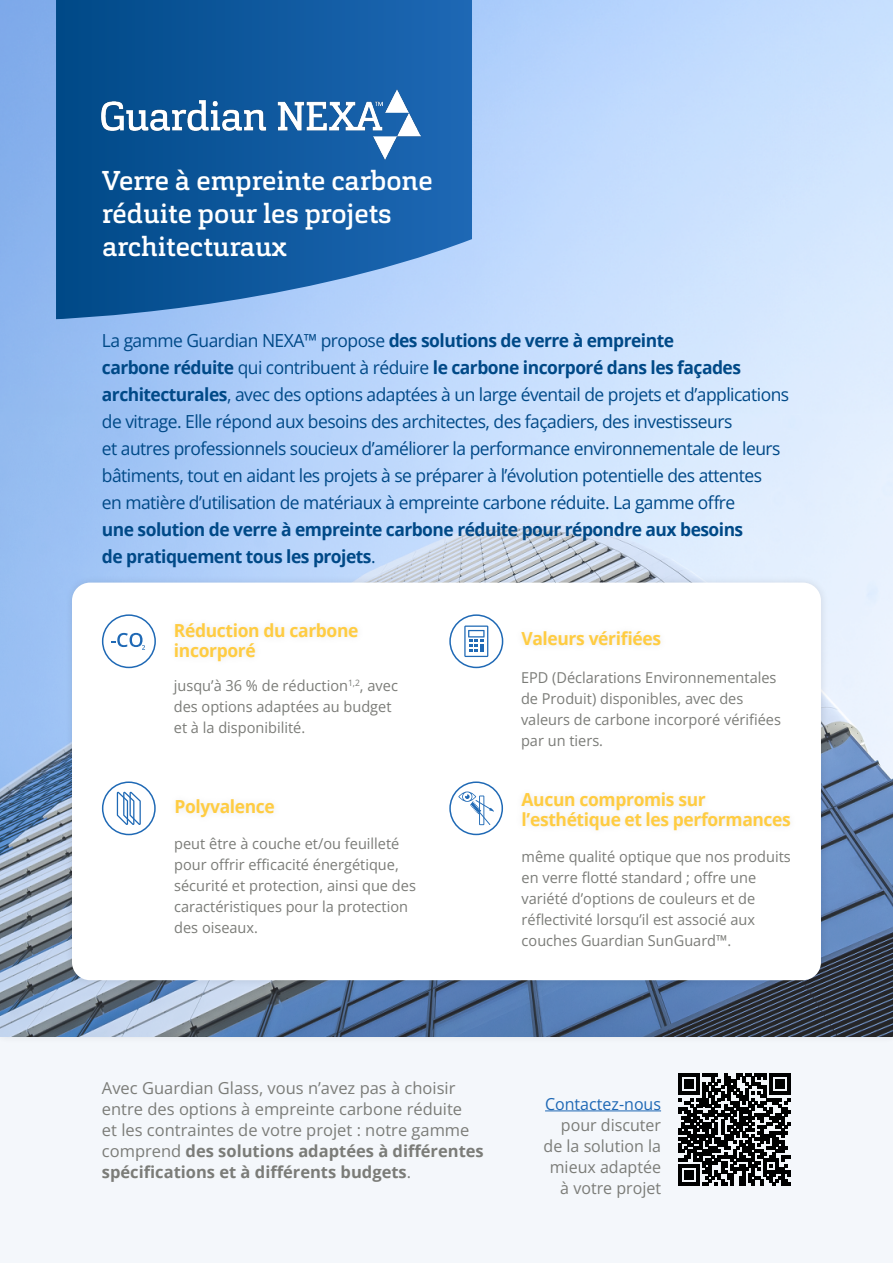
<style>
.page{position:relative;width:893px;height:1263px;background:#fff}
.page>*{position:absolute;margin:0;border:0;box-sizing:border-box;transform-origin:0 0}
.t1{font:500 27px/33px "Cargan";color:#fff}
.t2{font:18px/27px "Open Sans";letter-spacing:-.03em;color:#004987}
.t3{font:700 18px/19.5px "Open Sans";letter-spacing:-.02em;color:#ffcc42}
.t4{font:700 18px/27px "Open Sans";letter-spacing:-.03em;color:#004987}
.t5{font:16.5px/21px "Open Sans";color:#7b7c78}
.t6{font:16.5px "Open Sans";color:#1e68b5}
.t7{font:15px/21px "Open Sans";color:#7b7c78}
.s1{font-weight:700}
.s2{font-weight:400}
</style>
<div class="page">
<div style="left:0;top:1045px;width:893px;height:218px;background:#f4f7fb"></div>
<img style="left:0;top:0;width:893px;height:1036px">
<svg style="left:56px;top:0;width:416px;height:319px;background:#2064a7"></svg>
<svg style="left:679px;top:1074px;width:111px;height:112px"></svg>
<hr style="left:545px;top:1111px;width:116px;height:1px;background:#1e68b5">
<img style="left:100px;top:90px;width:321px;height:70px">
<div style="left:64px;top:574px;width:765px;height:414px;background:#000;opacity:.1"></div>
<div style="left:72px;top:583px;width:749px;height:397px;background:#fff;border-radius:18px"></div>
<svg style="left:449px;top:781px;width:54px;height:54px"></svg>
<svg style="left:102px;top:781px;width:54px;height:54px"></svg>
<svg style="left:449px;top:614px;width:54px;height:54px"></svg>
<svg style="left:102px;top:614px;width:54px;height:54px"></svg>
<h1 class="t1" style="left:102px;top:165px;width:332px">Verre à empreinte carbone réduite pour les projets architecturaux</h1>
<p class="t2" style="left:102px;top:326px;width:689px">La gamme Guardian NEXA™ propose <span class="s1">des solutions de verre à empreinte<br>carbone réduite</span> qui contribuent à réduire <span class="s1">le carbone incorporé dans les façades architecturales</span>, avec des options adaptées à un large éventail de projets et d’applications de vitrage. Elle répond aux besoins des architectes, des façadiers, des investisseurs<br>et autres professionnels soucieux d’améliorer la performance environnementale de leurs bâtiments, tout en aidant les projets à se préparer à l’évolution potentielle des attentes<br>en matière d’utilisation de matériaux à empreinte carbone réduite. La gamme offre</p>
<p class="t4" style="left:102px;top:515px;width:643px">une solution de verre à empreinte carbone réduite pour répondre aux besoins de pratiquement tous les projets<span class="s2">.</span></p>
<p class="t3" style="left:174px;top:620px;width:186px">Réduction du carbone incorporé</p>
<p class="t7" style="left:174px;top:675px;width:226px">jusqu’à 36 % de réduction<sup>1,2</sup>, avec des options adaptées au budget et à la disponibilité.</p>
<p class="t3" style="left:174px;top:796px;width:102px">Polyvalence</p>
<p class="t7" style="left:174px;top:833px;width:243px">peut être à couche et/ou feuilleté pour offrir efficacité énergétique, sécurité et protection, ainsi que des caractéristiques pour la protection des oiseaux.</p>
<p class="t3" style="left:521px;top:628px;width:141px">Valeurs vérifiées</p>
<p class="t7" style="left:521px;top:666px;width:261px">EPD (Déclarations Environnementales de Produit) disponibles, avec des valeurs de carbone incorporé vérifiées par un tiers.</p>
<p class="t3" style="left:522px;top:790px;width:271px">Aucun compromis sur l’esthétique et les performances</p>
<p class="t7" style="left:522px;top:846px;width:271px">même qualité optique que nos produits en verre flotté standard ; offre une variété d’options de couleurs et de réflectivité lorsqu’il est associé aux couches Guardian SunGuard™.</p>
<p class="t5" style="left:102px;top:1077px;width:383px">Avec Guardian Glass, vous n’avez pas à choisir entre des options à empreinte carbone réduite<br>et les contraintes de votre projet : notre gamme comprend <span class="s1">des solutions adaptées à différentes spécifications et à différents budgets</span>.</p>
<p class="t6" style="left:545px;top:1093px;width:118px">Contactez-nous</p>
<p class="t5" style="left:544px;top:1114px;width:119px;text-align:right">pour discuter de la solution la mieux adaptée à votre projet</p>
</div>
